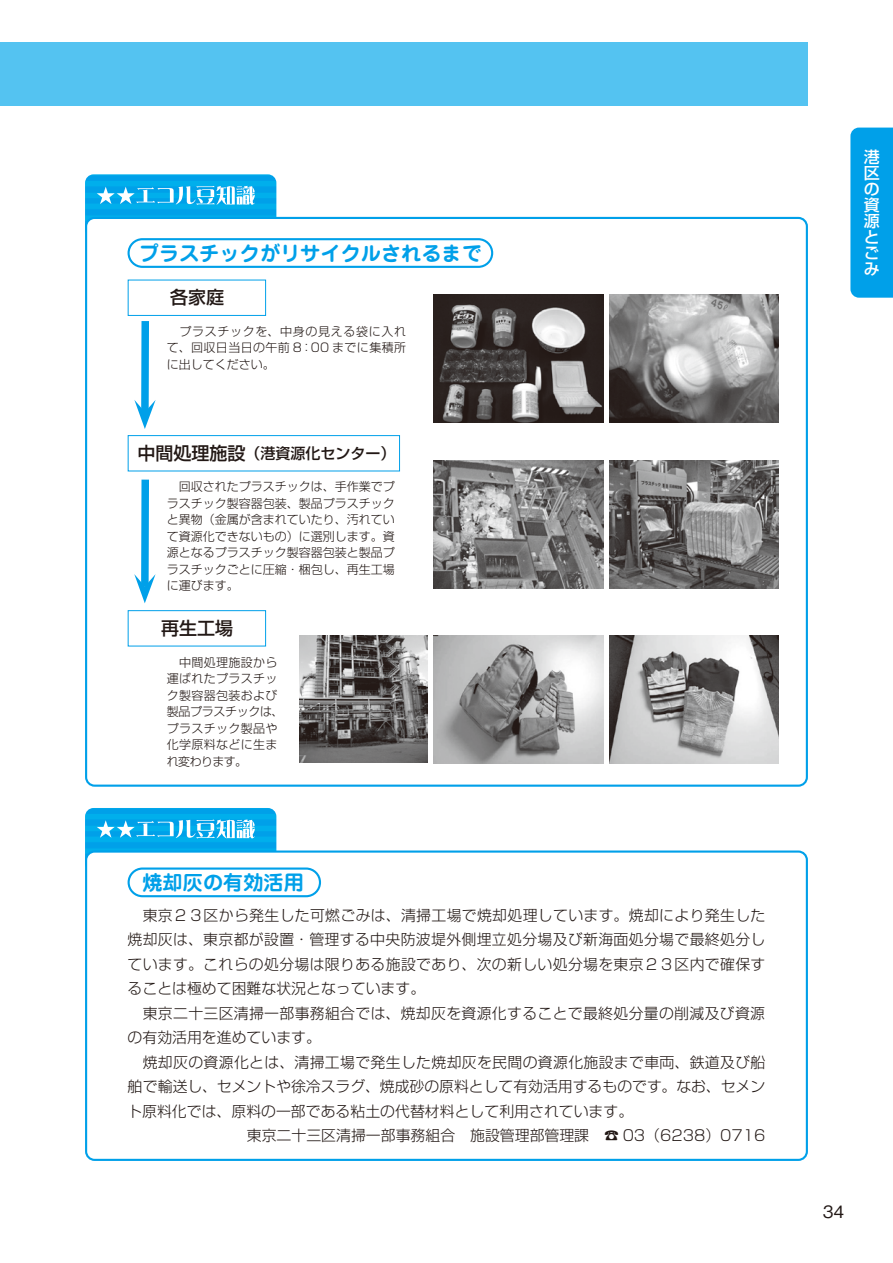
<style>
.page{position:relative;width:893px;height:1263px;background:#fff}
.page>*{position:absolute;margin:0;border:0;box-sizing:border-box;transform-origin:0 0}
.t1{font:700 20.25px "Jun 501 Pro";color:#00a0e9}
.t2{font:500 18px "Shin Go Pro";color:#221815}
.t3{font:500 16.95px "Gothic BBB Pro";color:#221815}
.t4{font:500 15.9px/15.9px "Shin Go Pro";color:#fff;text-align:justify}
.t5{font:500 15px "Shin Go Pro";color:#221815}
.t6{font:300 14.85px "Shin Go Pro";letter-spacing:.02em;color:#221815}
.t7{font:300 14.85px "Shin Go Pro";color:#221815}
.t8{font:300 14.85px "Shin Go Pro";letter-spacing:-.005em;color:#221815}
.t9{font:300 12px/16.5px "Shin Go Pro";letter-spacing:.025em;color:#221815;text-align:justify}
.s1{font-size:18px}
</style>
<div class="page">
<div style="left:850px;top:128px;width:43px;height:170px;background:#00a0e9"></div>
<div style="left:0;top:43px;width:808px;height:63px;background:#54c3f1"></div>
<div style="left:85px;top:174px;width:191px;height:49px;background:#00a7ea"></div>
<svg style="left:97px;top:186px;width:158px;height:19px"></svg>
<div style="left:86px;top:218px;width:721px;height:568px;background:#fff;border-radius:9px"></div>
<div style="left:128px;top:280px;width:138px;height:36px;border:1px solid #00a0e9"></div>
<div style="left:128px;top:435px;width:272px;height:36px;border:1px solid #00a0e9"></div>
<div style="left:128px;top:610px;width:138px;height:36px;border:1px solid #00a0e9"></div>
<div style="left:85px;top:808px;width:191px;height:48px;background:#00a7ea"></div>
<svg style="left:97px;top:819px;width:158px;height:19px"></svg>
<div style="left:86px;top:851px;width:721px;height:309px;background:#fff;border-radius:9px"></div>
<div style="left:85px;top:850px;width:723px;height:311px;border:2px solid #00a0e9;border-radius:9px"></div>
<div style="left:128px;top:867px;width:193px;height:30px;border:2px solid #00a0e9;border-radius:14px"></div>
<div style="left:128px;top:238px;width:365px;height:30px;border:2px solid #00a0e9;border-radius:14px"></div>
<img style="left:434px;top:295px;width:169px;height:127px">
<img style="left:609px;top:295px;width:170px;height:127px">
<img style="left:434px;top:461px;width:170px;height:127px">
<img style="left:609px;top:461px;width:170px;height:127px">
<img style="left:434px;top:636px;width:169px;height:127px">
<img style="left:300px;top:636px;width:127px;height:127px">
<img style="left:609px;top:636px;width:170px;height:127px">
<div style="left:141px;top:321px;width:8px;height:91px;background:#00a0e9"></div>
<svg style="left:134px;top:400px;width:22px;height:29px"></svg>
<div style="left:141px;top:480px;width:8px;height:106px;background:#00a0e9"></div>
<svg style="left:134px;top:574px;width:22px;height:29px"></svg>
<h1 class="t1" style="left:139px;top:237px;width:345px">プラスチックがリサイクルされるまで</h1>
<h2 class="t2" style="left:170px;top:283px;width:55px">各家庭</h2>
<p class="t9" style="left:167px;top:322px;width:241px;text-indent:13px">プラスチックを、中身の見える袋に入れて、回収日当日の午前 8：00 までに集積所に出してください。</p>
<p class="t5" style="left:137px;top:441px;width:260px"><span class="s1">中間処理施設</span>（港資源化センター）</p>
<p class="t9" style="left:167px;top:477px;width:229px">　回収されたプラスチックは、手作業でプラスチック製容器包装、製品プラスチックと異物（金属が含まれていたり、汚れていて資源化できないもの）に選別します。資源となるプラスチック製容器包装と製品プラスチックごとに圧縮・梱包し、再生工場に運びます。</p>
<h2 class="t2" style="left:161px;top:613px;width:73px">再生工場</h2>
<p class="t9" style="left:167px;top:652px;width:118px;text-align:left;text-indent:12px">中間処理施設から運ばれたプラスチック製容器包装および製品プラスチックは、プラスチック製品や化学原料などに生まれ変わります。</p>
<h1 class="t1" style="left:142px;top:866px;width:163px">焼却灰の有効活用</h1>
<p class="t6" style="left:128px;top:903px;width:639px">　東京２３区から発生した可燃ごみは、清掃工場で焼却処理しています。焼却により発生した</p>
<p class="t6" style="left:128px;top:928px;width:639px">焼却灰は、東京都が設置・管理する中央防波堤外側埋立処分場及び新海面処分場で最終処分し</p>
<p class="t6" style="left:128px;top:952px;width:639px">ています。これらの処分場は限りある施設であり、次の新しい処分場を東京２３区内で確保す</p>
<p class="t7" style="left:128px;top:976px;width:299px">ることは極めて困難な状況となっています。</p>
<p class="t6" style="left:128px;top:1001px;width:639px">　東京二十三区清掃一部事務組合では、焼却灰を資源化することで最終処分量の削減及び資源</p>
<p class="t7" style="left:128px;top:1025px;width:195px">の有効活用を進めています。</p>
<p class="t6" style="left:128px;top:1050px;width:639px">　焼却灰の資源化とは、清掃工場で発生した焼却灰を民間の資源化施設まで車両、鉄道及び船</p>
<p class="t8" style="left:128px;top:1074px;width:639px">舶で輸送し、セメントや徐冷スラグ、焼成砂の原料として有効活用するものです。なお、セメン</p>
<p class="t7" style="left:128px;top:1099px;width:507px">ト原料化では、原料の一部である粘土の代替材料として利用されています。</p>
<p class="t7" style="left:247px;top:1123px;width:520px">東京二十三区清掃一部事務組合　施設管理部管理課　☎ 03（6238）0716</p>
<h3 class="t4" style="left:864px;top:147px;width:17px">港区の資源とごみ</h3>
<h3 class="t3" style="left:823px;top:1198px;width:23px">34</h3>
</div>
